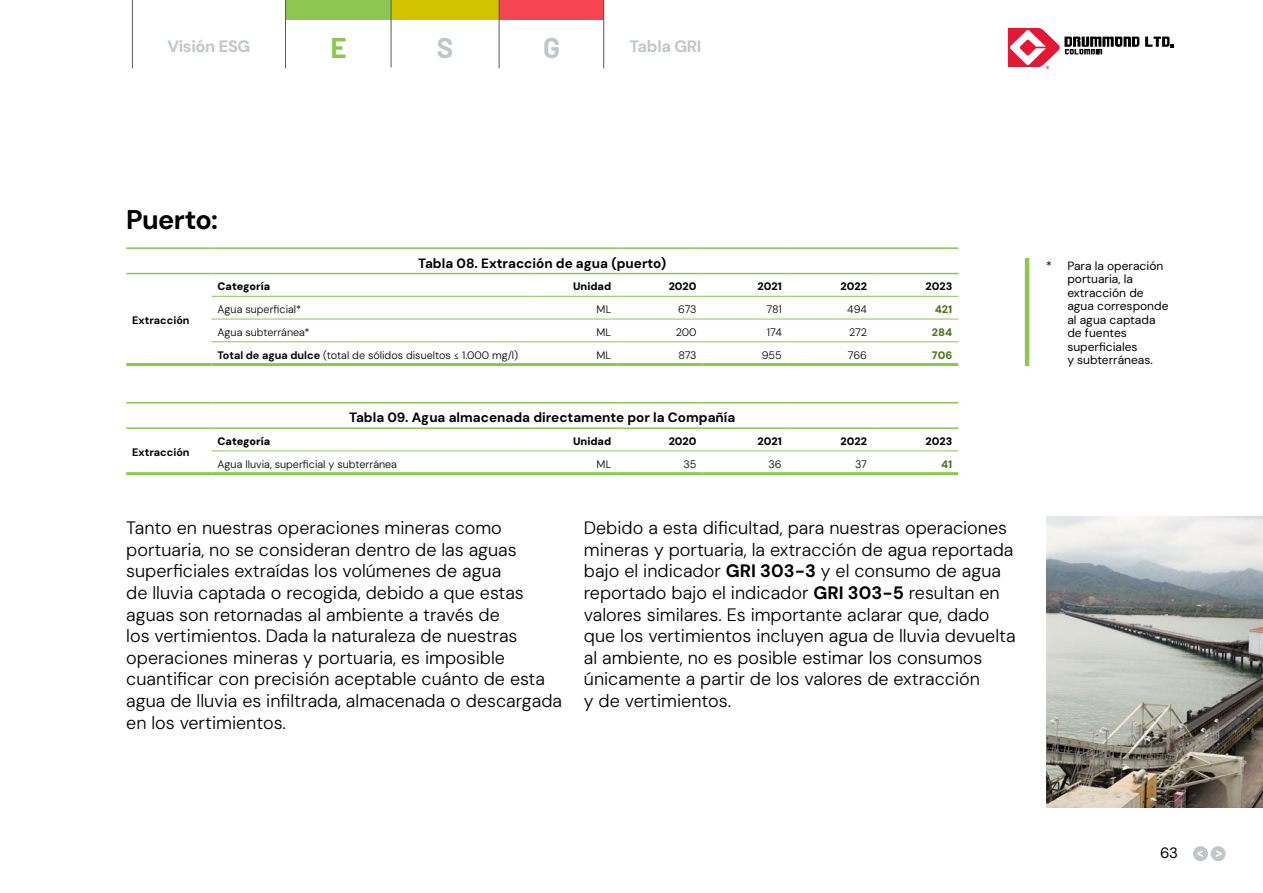
<style>
.page{position:relative;width:1263px;height:893px;background:#fff}
.page>*{position:absolute;margin:0;border:0;box-sizing:border-box;transform-origin:0 0}
.t1{font:700 27.75px "Barlow";color:#bfc7c9}
.t2{font:700 27.75px "Barlow";color:#8bc751}
.t3{font:700 27px "DM Sans";letter-spacing:-.02em;color:#000}
.t4{font:300 18px/21.6px "DM Sans";color:#000}
.t5{font:700 16.5px "DM Sans";letter-spacing:-.02em;color:#bfc7c9}
.t6{font:15px "DM Sans";color:#000}
.t7{font:700 13.5px "DM Sans";color:#000}
.t8{font:12px/13.5px "DM Sans";color:#000}
.t9{font:300 10.8px "DM Sans";color:#000}
.t10{font:900 10.8px "DM Sans";color:#000}
.t11{font:700 10.8px "DM Sans";color:#000}
.t12{font:900 10.8px "DM Sans";color:#4c7620}
.s1{font-weight:700}
</style>
<div class="page">
<img style="left:1046px;top:516px;width:217px;height:292px">
<hr style="left:1025px;top:258px;width:4px;height:108px;background:#8bc751">
<hr style="left:126px;top:247px;width:85px;height:2px;background:#8bc751">
<hr style="left:211px;top:247px;width:321px;height:2px;background:#8bc751">
<hr style="left:532px;top:247px;width:85px;height:2px;background:#8bc751">
<hr style="left:617px;top:247px;width:85px;height:2px;background:#8bc751">
<hr style="left:702px;top:247px;width:86px;height:2px;background:#8bc751">
<hr style="left:788px;top:247px;width:85px;height:2px;background:#8bc751">
<hr style="left:873px;top:247px;width:85px;height:2px;background:#8bc751">
<hr style="left:126px;top:273px;width:85px;height:1px;background:#8bc751">
<hr style="left:211px;top:273px;width:321px;height:1px;background:#8bc751">
<hr style="left:532px;top:273px;width:85px;height:1px;background:#8bc751">
<hr style="left:617px;top:273px;width:85px;height:1px;background:#8bc751">
<hr style="left:702px;top:273px;width:86px;height:1px;background:#8bc751">
<hr style="left:788px;top:273px;width:85px;height:1px;background:#8bc751">
<hr style="left:873px;top:273px;width:85px;height:1px;background:#8bc751">
<hr style="left:211px;top:296px;width:321px;height:1px;background:#8bc751">
<hr style="left:532px;top:296px;width:85px;height:1px;background:#8bc751">
<hr style="left:617px;top:296px;width:85px;height:1px;background:#8bc751">
<hr style="left:702px;top:296px;width:86px;height:1px;background:#8bc751">
<hr style="left:788px;top:296px;width:85px;height:1px;background:#8bc751">
<hr style="left:873px;top:296px;width:85px;height:1px;background:#8bc751">
<hr style="left:211px;top:319px;width:321px;height:1px;background:#8bc751">
<hr style="left:532px;top:319px;width:85px;height:1px;background:#8bc751">
<hr style="left:617px;top:319px;width:85px;height:1px;background:#8bc751">
<hr style="left:702px;top:319px;width:86px;height:1px;background:#8bc751">
<hr style="left:788px;top:319px;width:85px;height:1px;background:#8bc751">
<hr style="left:873px;top:319px;width:85px;height:1px;background:#8bc751">
<hr style="left:211px;top:342px;width:321px;height:1px;background:#8bc751">
<hr style="left:532px;top:342px;width:85px;height:1px;background:#8bc751">
<hr style="left:617px;top:342px;width:85px;height:1px;background:#8bc751">
<hr style="left:702px;top:342px;width:86px;height:1px;background:#8bc751">
<hr style="left:788px;top:342px;width:85px;height:1px;background:#8bc751">
<hr style="left:873px;top:342px;width:85px;height:1px;background:#8bc751">
<hr style="left:126px;top:363px;width:85px;height:3px;background:#8bc751">
<hr style="left:211px;top:363px;width:321px;height:3px;background:#8bc751">
<hr style="left:532px;top:363px;width:85px;height:3px;background:#8bc751">
<hr style="left:617px;top:363px;width:85px;height:3px;background:#8bc751">
<hr style="left:702px;top:363px;width:86px;height:3px;background:#8bc751">
<hr style="left:788px;top:363px;width:85px;height:3px;background:#8bc751">
<hr style="left:873px;top:363px;width:85px;height:3px;background:#8bc751">
<hr style="left:126px;top:402px;width:85px;height:1px;background:#8bc751">
<hr style="left:211px;top:402px;width:321px;height:1px;background:#8bc751">
<hr style="left:532px;top:402px;width:85px;height:1px;background:#8bc751">
<hr style="left:617px;top:402px;width:85px;height:1px;background:#8bc751">
<hr style="left:702px;top:402px;width:86px;height:1px;background:#8bc751">
<hr style="left:788px;top:402px;width:85px;height:1px;background:#8bc751">
<hr style="left:873px;top:402px;width:85px;height:1px;background:#8bc751">
<hr style="left:126px;top:427px;width:85px;height:2px;background:#8bc751">
<hr style="left:211px;top:427px;width:321px;height:2px;background:#8bc751">
<hr style="left:532px;top:427px;width:85px;height:2px;background:#8bc751">
<hr style="left:617px;top:427px;width:85px;height:2px;background:#8bc751">
<hr style="left:702px;top:427px;width:86px;height:2px;background:#8bc751">
<hr style="left:788px;top:427px;width:85px;height:2px;background:#8bc751">
<hr style="left:873px;top:427px;width:85px;height:2px;background:#8bc751">
<hr style="left:211px;top:451px;width:321px;height:1px;background:#8bc751">
<hr style="left:532px;top:451px;width:85px;height:1px;background:#8bc751">
<hr style="left:617px;top:451px;width:85px;height:1px;background:#8bc751">
<hr style="left:702px;top:451px;width:86px;height:1px;background:#8bc751">
<hr style="left:788px;top:451px;width:85px;height:1px;background:#8bc751">
<hr style="left:873px;top:451px;width:85px;height:1px;background:#8bc751">
<hr style="left:126px;top:472px;width:85px;height:3px;background:#8bc751">
<hr style="left:211px;top:472px;width:321px;height:3px;background:#8bc751">
<hr style="left:532px;top:472px;width:85px;height:3px;background:#8bc751">
<hr style="left:617px;top:472px;width:85px;height:3px;background:#8bc751">
<hr style="left:702px;top:472px;width:86px;height:3px;background:#8bc751">
<hr style="left:788px;top:472px;width:85px;height:3px;background:#8bc751">
<hr style="left:873px;top:472px;width:85px;height:3px;background:#8bc751">
<div style="left:286px;top:0;width:105px;height:19px;background:#8bc751"></div>
<div style="left:391px;top:0;width:108px;height:19px;background:#d3c400"></div>
<div style="left:499px;top:0;width:105px;height:19px;background:#f64453"></div>
<svg style="left:1145px;top:37px;width:28px;height:11px"></svg>
<svg style="left:1008px;top:28px;width:131px;height:41px"></svg>
<hr style="left:132px;top:0;width:1px;height:68px;background:#58595b">
<hr style="left:285px;top:0;width:1px;height:68px;background:#58595b">
<hr style="left:391px;top:0;width:1px;height:67px;background:#58595b">
<hr style="left:499px;top:0;width:1px;height:68px;background:#58595b">
<hr style="left:603px;top:0;width:1px;height:68px;background:#58595b">
<div style="left:1211px;top:846px;width:15px;height:15px;background:#bfc7c9;border-radius:50%"></div>
<svg style="left:1216px;top:850px;width:6px;height:7px"></svg>
<div style="left:1193px;top:846px;width:15px;height:15px;background:#bfc7c9;border-radius:50%"></div>
<svg style="left:1194px;top:849px;width:9px;height:8px"></svg>
<p class="t5" style="left:167px;top:36px;width:85px">Visión ESG</p>
<h1 class="t2" style="left:331px;top:27px;width:18px">E</h1>
<h1 class="t1" style="left:437px;top:27px;width:18px">S</h1>
<h1 class="t1" style="left:543px;top:27px;width:19px">G</h1>
<p class="t5" style="left:629px;top:36px;width:73px">Tabla GRI</p>
<h2 class="t3" style="left:126px;top:203px;width:93px">Puerto:</h2>
<p class="t7" style="left:418px;top:254px;width:250px">Tabla 08. Extracción de agua (puerto)</p>
<p class="t11" style="left:132px;top:314px;width:59px">Extracción</p>
<p class="t11" style="left:132px;top:446px;width:59px">Extracción</p>
<p class="t10" style="left:217px;top:280px;width:54px">Categoría</p>
<p class="t10" style="left:573px;top:280px;width:40px">Unidad</p>
<p class="t10" style="left:669px;top:280px;width:29px">2020</p>
<p class="t10" style="left:757px;top:280px;width:26px">2021</p>
<p class="t10" style="left:841px;top:280px;width:28px">2022</p>
<p class="t10" style="left:925px;top:280px;width:28px">2023</p>
<p class="t9" style="left:217px;top:303px;width:85px">Agua superficial*</p>
<p class="t9" style="left:597px;top:303px;width:16px">ML</p>
<p class="t9" style="left:678px;top:303px;width:20px">673</p>
<p class="t9" style="left:766px;top:303px;width:17px">781</p>
<p class="t9" style="left:847px;top:303px;width:21px">494</p>
<p class="t12" style="left:935px;top:302px;width:19px">421</p>
<p class="t9" style="left:217px;top:325px;width:94px">Agua subterránea*</p>
<p class="t9" style="left:597px;top:325px;width:16px">ML</p>
<p class="t9" style="left:676px;top:325px;width:22px">200</p>
<p class="t9" style="left:767px;top:325px;width:16px">174</p>
<p class="t9" style="left:849px;top:325px;width:19px">272</p>
<p class="t12" style="left:932px;top:325px;width:22px">284</p>
<p class="t9" style="left:217px;top:348px;width:302px"><span class="s1">Total de agua dulce</span> (total de sólidos disueltos ≤ 1.000 mg/l)</p>
<p class="t9" style="left:597px;top:348px;width:16px">ML</p>
<p class="t9" style="left:678px;top:348px;width:20px">873</p>
<p class="t9" style="left:762px;top:348px;width:22px">955</p>
<p class="t9" style="left:848px;top:348px;width:21px">766</p>
<p class="t12" style="left:932px;top:348px;width:22px">706</p>
<p class="t7" style="left:349px;top:409px;width:388px">Tabla 09. Agua almacenada directamente por la Compañía</p>
<p class="t10" style="left:217px;top:434px;width:54px">Categoría</p>
<p class="t10" style="left:573px;top:434px;width:40px">Unidad</p>
<p class="t10" style="left:669px;top:434px;width:29px">2020</p>
<p class="t10" style="left:757px;top:434px;width:26px">2021</p>
<p class="t10" style="left:841px;top:434px;width:28px">2022</p>
<p class="t10" style="left:925px;top:434px;width:28px">2023</p>
<p class="t9" style="left:217px;top:457px;width:181px">Agua lluvia, superficial y subterránea</p>
<p class="t9" style="left:597px;top:457px;width:16px">ML</p>
<p class="t9" style="left:683px;top:457px;width:14px">35</p>
<p class="t9" style="left:769px;top:457px;width:15px">36</p>
<p class="t9" style="left:855px;top:457px;width:13px">37</p>
<p class="t12" style="left:941px;top:457px;width:13px">41</p>
<p class="t4" style="left:126px;top:517px;width:437px">Tanto en nuestras operaciones mineras como portuaria, no se consideran dentro de las aguas superficiales extraídas los volúmenes de agua<br>de lluvia captada o recogida, debido a que estas aguas son retornadas al ambiente a través de<br>los vertimientos. Dada la naturaleza de nuestras operaciones mineras y portuaria, es imposible cuantificar con precisión aceptable cuánto de esta agua de lluvia es infiltrada, almacenada o descargada en los vertimientos.</p>
<p class="t4" style="left:584px;top:517px;width:433px">Debido a esta dificultad, para nuestras operaciones mineras y portuaria, la extracción de agua reportada bajo el indicador <span class="s1">GRI 303-3</span> y el consumo de agua reportado bajo el indicador <span class="s1">GRI 303-5</span> resultan en valores similares. Es importante aclarar que, dado que los vertimientos incluyen agua de lluvia devuelta al ambiente, no es posible estimar los consumos únicamente a partir de los valores de extracción<br>y de vertimientos.</p>
<p class="t8" style="left:1067px;top:259px;width:103px;text-indent:-21px">* Para la operación portuaria, la extracción de agua corresponde al agua captada de fuentes superficiales<br>y subterráneas.</p>
<p class="t6" style="left:1160px;top:844px;width:19px">63</p>
</div>
